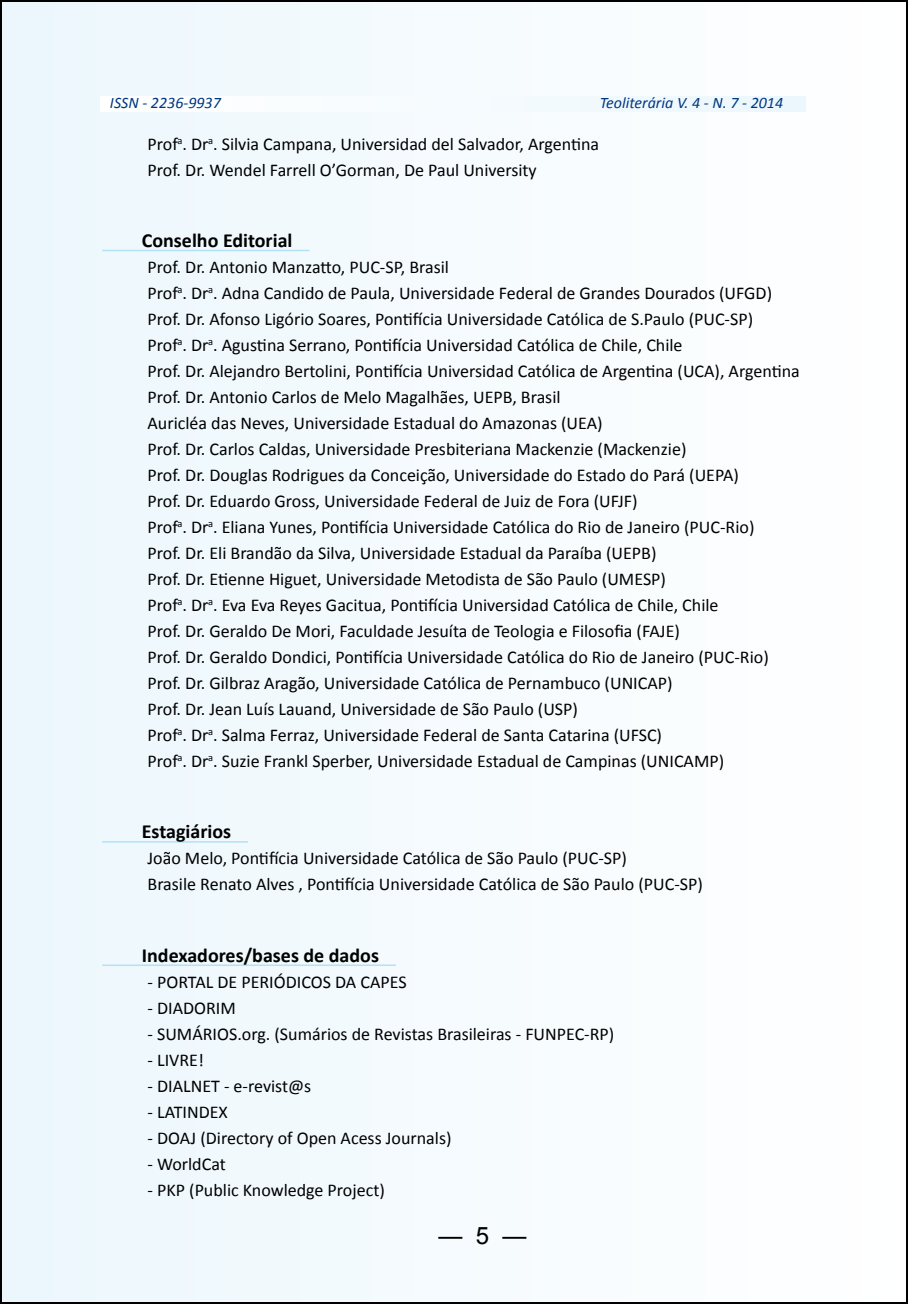
<style>
.page{position:relative;width:908px;height:1304px;background:#fff}
.page>*{position:absolute;margin:0;border:0;box-sizing:border-box;transform-origin:0 0}
.t1{font:24px "Arial";color:#000}
.t2{font:700 20px "Calibri";color:#000}
.t3{font:18px/26px "Calibri";color:#000}
.t4{font:italic 16px "Calibri";color:#003882}
</style>
<div class="page">
<div style="left:1px;top:1px;width:905px;height:1302px;background:#f5fbfe"></div>
<hr style="left:102px;top:250px;width:207px;height:1px;background:#b3e2f6">
<hr style="left:102px;top:841px;width:146px;height:2px;background:#b3e2f6">
<hr style="left:102px;top:964px;width:294px;height:2px;background:#b3e2f6">
<p class="t4" style="left:110px;top:93px;width:112px">ISSN - 2236-9937</p>
<p class="t4" style="left:599px;top:93px;width:185px">Teoliterária V. 4 - N. 7 - 2014</p>
<p class="t3" style="left:147px;top:130px;width:453px">Prof<sup>a</sup>. Dr<sup>a</sup>. Silvia Campana, Universidad del Salvador, Argentina<br>Prof. Dr. Wendel Farrell O’Gorman, De Paul University</p>
<p class="t2" style="left:142px;top:228px;width:152px">Conselho Editorial</p>
<p class="t3" style="left:147px;top:253px;width:653px">Prof. Dr. Antonio Manzatto, PUC-SP, Brasil<br>Prof<sup>a</sup>. Dr<sup>a</sup>. Adna Candido de Paula, Universidade Federal de Grandes Dourados (UFGD)<br>Prof. Dr. Afonso Ligório Soares, Pontifícia Universidade Católica de S.Paulo (PUC-SP)<br>Prof<sup>a</sup>. Dr<sup>a</sup>. Agustina Serrano, Pontifícia Universidad Católica de Chile, Chile<br>Prof. Dr. Alejandro Bertolini, Pontifícia Universidad Católica de Argentina (UCA), Argentina Prof. Dr. Antonio Carlos de Melo Magalhães, UEPB, Brasil<br>Auricléa das Neves, Universidade Estadual do Amazonas (UEA)<br>Prof. Dr. Carlos Caldas, Universidade Presbiteriana Mackenzie (Mackenzie)<br>Prof. Dr. Douglas Rodrigues da Conceição, Universidade do Estado do Pará (UEPA)<br>Prof. Dr. Eduardo Gross, Universidade Federal de Juiz de Fora (UFJF)<br>Prof<sup>a</sup>. Dr<sup>a</sup>. Eliana Yunes, Pontifícia Universidade Católica do Rio de Janeiro (PUC-Rio)<br>Prof. Dr. Eli Brandão da Silva, Universidade Estadual da Paraíba (UEPB)<br>Prof. Dr. Etienne Higuet, Universidade Metodista de São Paulo (UMESP)<br>Prof<sup>a</sup>. Dr<sup>a</sup>. Eva Eva Reyes Gacitua, Pontifícia Universidad Católica de Chile, Chile<br>Prof. Dr. Geraldo De Mori, Faculdade Jesuíta de Teologia e Filosofia (FAJE)<br>Prof. Dr. Geraldo Dondici, Pontifícia Universidade Católica do Rio de Janeiro (PUC-Rio)<br>Prof. Dr. Gilbraz Aragão, Universidade Católica de Pernambuco (UNICAP)<br>Prof. Dr. Jean Luís Lauand, Universidade de São Paulo (USP)<br>Prof<sup>a</sup>. Dr<sup>a</sup>. Salma Ferraz, Universidade Federal de Santa Catarina (UFSC)<br>Prof<sup>a</sup>. Dr<sup>a</sup>. Suzie Frankl Sperber, Universidade Estadual de Campinas (UNICAMP)</p>
<p class="t2" style="left:142px;top:819px;width:91px">Estagiários</p>
<p class="t3" style="left:147px;top:844px;width:556px">João Melo, Pontifícia Universidade Católica de São Paulo (PUC-SP)<br>Brasile Renato Alves , Pontifícia Universidade Católica de São Paulo (PUC-SP)</p>
<p class="t2" style="left:142px;top:943px;width:238px">Indexadores/bases de dados</p>
<p class="t3" style="left:147px;top:968px;width:260px">- PORTAL DE PERIÓDICOS DA CAPES</p>
<p class="t3" style="left:147px;top:994px;width:90px">- DIADORIM</p>
<p class="t3" style="left:147px;top:1020px;width:468px">- SUMÁRIOS.org. (Sumários de Revistas Brasileiras - FUNPEC-RP)</p>
<p class="t3" style="left:147px;top:1046px;width:58px">- LIVRE!</p>
<p class="t3" style="left:147px;top:1072px;width:165px">- DIALNET - e-revist@s</p>
<p class="t3" style="left:147px;top:1098px;width:82px">- LATINDEX</p>
<p class="t3" style="left:147px;top:1124px;width:305px">- DOAJ (Directory of Open Acess Journals)</p>
<p class="t3" style="left:147px;top:1150px;width:80px">- WorldCat</p>
<p class="t3" style="left:147px;top:1176px;width:239px">- PKP (Public Knowledge Project)</p>
<h1 class="t1" style="left:438px;top:1219px;width:90px">— 5 —</h1>
</div>
